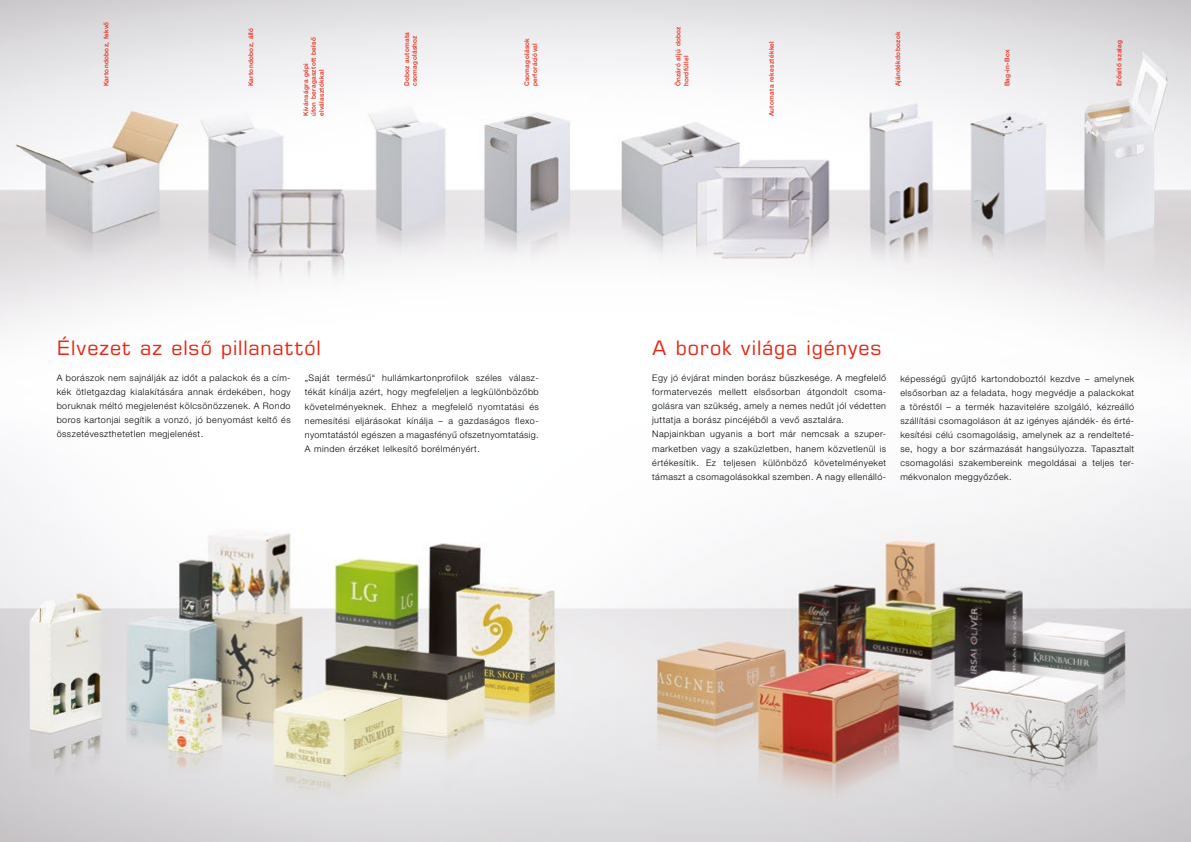
<style>
.page{position:relative;width:1191px;height:842px;background:#fff}
.page>*{position:absolute;margin:0;border:0;box-sizing:border-box;transform-origin:0 0}
.t1{font:20px "Eurostile LT Pro";letter-spacing:.045em;color:#e52713}
.t2{font:300 9px/14px "Helvetica Neue LT Pro";letter-spacing:.05em;color:#000;text-align:justify}
.t3{font:500 6.5px/7.8px "Helvetica Neue LT Pro";letter-spacing:.05em;color:#e52713}
</style>
<div class="page">
<img style="left:0;top:0;width:1191px;height:842px">
<p class="t3" style="left:102px;top:86px;width:66px;rotate:-90deg">Kartondoboz, fekvő</p>
<p class="t3" style="left:247px;top:86px;width:60px;rotate:-90deg">Kartondoboz, álló</p>
<p class="t3" style="left:894px;top:86px;width:56px;rotate:-90deg">Ajándékdobozok</p>
<p class="t3" style="left:302px;top:116px;width:80px;rotate:-90deg">Kívánságra gépi<br>úton beragasztott belső elválasztókkal</p>
<p class="t3" style="left:403px;top:86px;width:56px;rotate:-90deg">Doboz automata csomagoláshoz</p>
<p class="t3" style="left:523px;top:86px;width:50px;rotate:-90deg">Csomagolások perforációval</p>
<p class="t3" style="left:674px;top:86px;width:62px;rotate:-90deg">Önzáró aljú doboz hordfüllel</p>
<p class="t3" style="left:767px;top:116px;width:77px;rotate:-90deg">Automata rekesztékkel</p>
<p class="t3" style="left:1003px;top:86px;width:39px;rotate:-90deg">Bag-in-Box</p>
<p class="t3" style="left:1115px;top:86px;width:48px;rotate:-90deg">Erősítő szalag</p>
<h1 class="t1" style="left:57px;top:335px;width:266px">Élvezet az első pillanattól</h1>
<p class="t2" style="left:57px;top:371px;width:235px">A borászok nem sajnálják az időt a palackok és a cím&shy;kék ötletgazdag kialakítására annak érdekében, hogy boruknak méltó megjelenést kölcsönözzenek. A Rondo boros kartonjai segítik a vonzó, jó benyomást keltő és összetéveszthetetlen megjelenést.</p>
<p class="t2" style="left:305px;top:371px;width:235px">„Saját termésű“ hullámkartonprofilok széles válasz&shy;tékát kínálja azért, hogy megfeleljen a legkülönbözőbb követelményeknek. Ehhez a megfelelő nyomtatási és nemesítési eljárásokat kínálja – a gazdaságos flexo&shy;nyomtatástól egészen a magasfényű ofszetnyomtatásig.<br>A minden érzéket lelkesítő borélményért.</p>
<h1 class="t1" style="left:652px;top:335px;width:231px">A borok világa igényes</h1>
<p class="t2" style="left:652px;top:371px;width:236px;text-align:left">Egy jó évjárat minden borász büszkesége. A megfelelő formatervezés mellett elsősorban átgondolt csoma&shy;golásra van szükség, amely a nemes nedűt jól védetten juttatja a borász pincéjéből a vevő asztalára.<br>Napjainkban ugyanis a bort már nemcsak a szuper&shy;marketben vagy a szaküzletben, hanem közvetlenül is értékesítik. Ez teljesen különböző követelményeket támaszt a csomagolásokkal szemben. A nagy ellenálló-</p>
<p class="t2" style="left:900px;top:371px;width:235px">képességű gyűjtő kartondoboztól kezdve – amelynek elsősorban az a feladata, hogy megvédje a palackokat a töréstől – a termék hazavitelére szolgáló, kézreálló szállítási csomagoláson át az igényes ajándék- és érté&shy;kesítési célú csomagolásig, amelynek az a rendelteté&shy;se, hogy a bor származását hangsúlyozza. Tapasztalt csomagolási szakembereink megoldásai a teljes ter&shy;mékvonalon meggyőzőek.</p>
</div>
